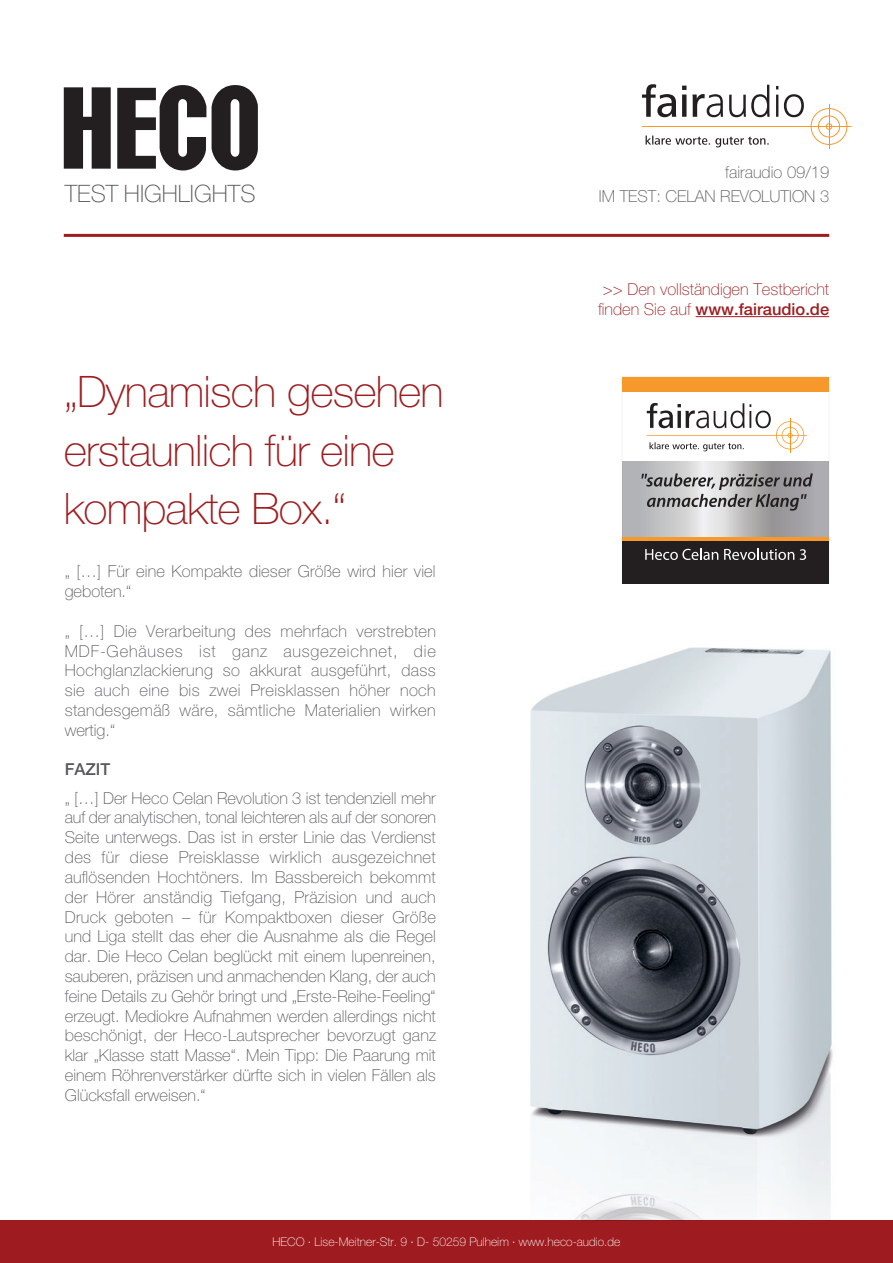
<style>
.page{position:relative;width:893px;height:1263px;background:#fff}
.page>*{position:absolute;margin:0;border:0;box-sizing:border-box;transform-origin:0 0}
.t1{font:100 43.5px/58.2px "Helvetica Neue LT Std";letter-spacing:-.02em;color:#9e1c1f}
.t2{font:100 24px "Helvetica Neue LT Std";color:#57585a}
.t3{font:100 16.5px/19.8px "Helvetica Neue LT Std";color:#57585a;text-align:justify}
.t4{font:100 16.5px/19.8px "Helvetica Neue LT Std";color:#9e1c1f}
.t5{font:500 16.5px "Helvetica Neue LT Std";color:#57585a}
.t6{font:100 12px "Helvetica Neue LT Std";color:#fff}
.s1{font-weight:500}
</style>
<div class="page">
<svg style="left:64px;top:87px;width:47px;height:82px;background:#474445"></svg>
<svg style="left:117px;top:85px;width:89px;height:85px"></svg>
<svg style="left:212px;top:85px;width:46px;height:85px"></svg>
<div style="left:0;top:1220px;width:893px;height:43px;background:#9e1c1f"></div>
<hr style="left:64px;top:234px;width:765px;height:3px;background:#9e1c1f">
<img style="left:530px;top:647px;width:303px;height:573px">
<img style="left:531px;top:648px;width:300px;height:486px">
<svg style="left:642px;top:84px;width:210px;height:65px"></svg>
<hr style="left:696px;top:316px;width:133px;height:1px;background:#9e1c1f">
<svg style="left:622px;top:376px;width:207px;height:208px"></svg>
<h2 class="t2" style="left:65px;top:180px;width:192px">TEST HIGHLIGHTS</h2>
<h1 class="t1" style="left:64px;top:363px;width:381px">„Dynamisch gesehen erstaunlich für eine kompakte Box.“</h1>
<p class="t3" style="left:65px;top:562px;width:372px">„ […] Für eine Kompakte dieser Größe wird hier viel geboten.“</p>
<p class="t3" style="left:65px;top:621px;width:373px">„ […] Die Verarbeitung des mehrfach verstrebten MDF-Gehäuses ist ganz ausgezeichnet, die Hochglanzlackierung so akkurat ausgeführt, dass sie auch eine bis zwei Preisklassen höher noch standesgemäß wäre, sämtliche Materialien wirken wertig.“</p>
<p class="t5" style="left:65px;top:760px;width:47px">FAZIT</p>
<p class="t3" style="left:65px;top:788px;width:373px">„ […] Der Heco Celan Revolution 3 ist tendenziell mehr auf der analytischen, tonal leichteren als auf der sonoren Seite unterwegs. Das ist in erster Linie das Verdienst des für diese Preisklasse wirklich ausgezeichnet auflösenden Hochtöners. Im Bassbereich bekommt der Hörer anständig Tiefgang, Präzision und auch Druck geboten – für Kompaktboxen dieser Größe und Liga stellt das eher die Ausnahme als die Regel dar. Die Heco Celan beglückt mit einem lupenreinen, sauberen, präzisen und anmachenden Klang, der auch feine Details zu Gehör bringt und „Erste-Reihe-Feeling“ erzeugt. Mediokre Aufnahmen werden allerdings nicht beschönigt, der Heco-Lautsprecher bevorzugt ganz klar „Klasse statt Masse“. Mein Tipp: Die Paarung mit einem Röhrenverstärker dürfte sich in vielen Fällen als Glücksfall erweisen.“</p>
<p class="t3" style="left:599px;top:160px;width:232px;line-height:24px;text-align:right">fairaudio 09/19<br>IM TEST: CELAN REVOLUTION 3</p>
<p class="t4" style="left:598px;top:279px;width:233px">&gt;&gt; Den vollständigen Testbericht finden Sie auf <span class="s1">www.fairaudio.de</span></p>
<p class="t6" style="left:272px;top:1235px;width:350px">HECO · Lise-Meitner-Str. 9 · D- 50259 Pulheim · www.heco-audio.de</p>
</div>
